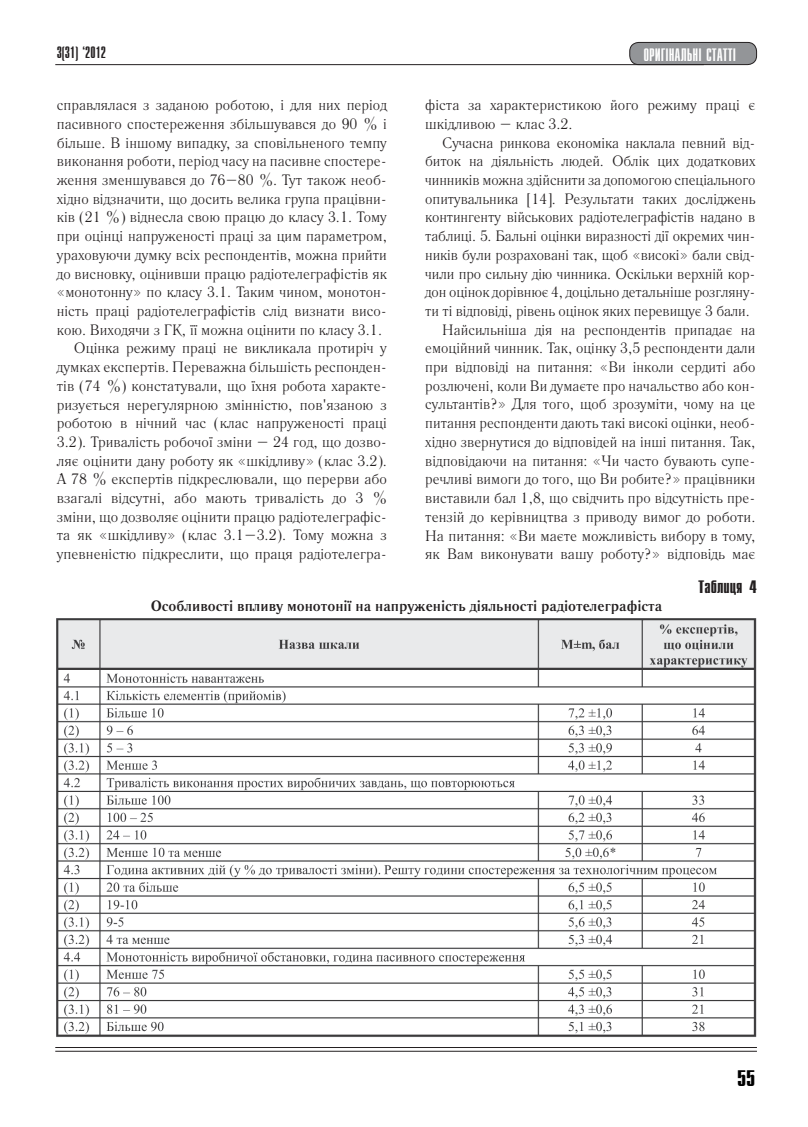
<style>
.page{position:relative;width:808px;height:1127px;background:#fff}
.page>*{position:absolute;margin:0;border:0;box-sizing:border-box;transform-origin:0 0}
.t1{font:22.5px "Compact C Bold Cyrillic";color:#000}
.t2{font:18px "Compact C";color:#fff}
.t3{font:18px "Compact C Bold Cyrillic";color:#231f20}
.t4{font:16.5px "Compact C";color:#231f20}
.t5{font:15px/18.8px "Literaturnaya C";color:#231f20}
.t6{font:700 15px "Literaturnaya C";color:#231f20}
</style>
<div class="page">
<svg style="left:55px;top:1050px;width:702px;height:1px"></svg>
<hr style="left:55px;top:1047px;width:702px;height:1px;background:#231f20">
<hr style="left:55px;top:1051px;width:702px;height:1px;background:#231f20">
<div style="left:630px;top:42px;width:126px;height:23px;background:#939598;border-radius:9px"></div>
<div style="left:629px;top:42px;width:128px;height:23px;border:1px solid #231f20;border-radius:9px"></div>
<hr style="left:55px;top:64px;width:649px;height:1px;background:#231f20">
<img style="left:57px;top:618px;width:700px;height:419px">
<p class="t4" style="left:57px;top:45px;width:51px">3(31) ‘2012</p>
<p class="t2" style="left:643px;top:46px;width:94px">ОРИГІНАЛЬНІ СТАТТІ</p>
<p class="t5" style="left:57px;top:96px;width:332px">справлялася з заданою роботою, і для них період</p>
<p class="t5" style="left:57px;top:114px;width:332px">пасивного спостереження збільшувався до 90 % і</p>
<p class="t5" style="left:57px;top:133px;width:332px">більше. В іншому випадку, за сповільненого темпу</p>
<p class="t5" style="left:57px;top:152px;width:332px">виконання роботи, період часу на пасивне спостере-</p>
<p class="t5" style="left:57px;top:171px;width:332px">ження зменшувався до 76–80 %. Тут також необ-</p>
<p class="t5" style="left:57px;top:189px;width:332px">хідно відзначити, що досить велика група працівни-</p>
<p class="t5" style="left:57px;top:208px;width:332px">ків (21 %) віднесла свою працю до класу 3.1. Тому</p>
<p class="t5" style="left:57px;top:227px;width:332px">при оцінці напруженості праці за цим параметром,</p>
<p class="t5" style="left:57px;top:245px;width:332px">ураховуючи думку всіх респондентів, можна прийти</p>
<p class="t5" style="left:57px;top:264px;width:332px">до висновку, оцінивши працю радіотелеграфістів як</p>
<p class="t5" style="left:57px;top:283px;width:332px">«монотонну» по класу 3.1. Таким чином, монотон-</p>
<p class="t5" style="left:57px;top:301px;width:332px">ність праці радіотелеграфістів слід визнати висо-</p>
<p class="t5" style="left:57px;top:320px;width:327px">кою. Виходячи з ГК, її можна оцінити по класу 3.1.</p>
<p class="t5" style="left:74px;top:339px;width:315px">Оцінка режиму праці не викликала протиріч у</p>
<p class="t5" style="left:57px;top:358px;width:332px">думках експертів. Переважна більшість респонден-</p>
<p class="t5" style="left:57px;top:376px;width:332px">тів (74 %) констатували, що їхня робота характе-</p>
<p class="t5" style="left:57px;top:395px;width:332px">ризується нерегулярною змінністю, пов'язаною з</p>
<p class="t5" style="left:57px;top:414px;width:332px">роботою в нічний час (клас напруженості праці</p>
<p class="t5" style="left:57px;top:432px;width:332px">3.2). Тривалість робочої зміни – 24 год, що дозво-</p>
<p class="t5" style="left:57px;top:451px;width:332px">ляє оцінити дану роботу як «шкідливу» (клас 3.2).</p>
<p class="t5" style="left:57px;top:470px;width:332px">А 78 % експертів підкреслювали, що перерви або</p>
<p class="t5" style="left:57px;top:489px;width:332px">взагалі відсутні, або мають тривалість до 3 %</p>
<p class="t5" style="left:57px;top:507px;width:332px">зміни, що дозволяє оцінити працю радіотелеграфіс-</p>
<p class="t5" style="left:57px;top:526px;width:332px">та як «шкідливу» (клас 3.1–3.2). Тому можна з</p>
<p class="t5" style="left:57px;top:545px;width:332px">упевненістю підкреслити, що праця радіотелегра-</p>
<p class="t5" style="left:425px;top:96px;width:332px">фіста за характеристикою його режиму праці є шкідливою – клас 3.2.</p>
<p class="t5" style="left:442px;top:133px;width:315px">Сучасна ринкова економіка наклала певний від-</p>
<p class="t5" style="left:425px;top:152px;width:332px">биток на діяльність людей. Облік цих додаткових</p>
<p class="t5" style="left:425px;top:171px;width:332px">чинників можна здійснити за допомогою спеціального</p>
<p class="t5" style="left:425px;top:189px;width:332px">опитувальника [14]. Результати таких досліджень</p>
<p class="t5" style="left:425px;top:208px;width:332px">контингенту військових радіотелеграфістів надано в</p>
<p class="t5" style="left:425px;top:227px;width:332px">таблиці. 5. Бальні оцінки виразності дії окремих чин-</p>
<p class="t5" style="left:425px;top:245px;width:332px">ників були розраховані так, щоб «високі» бали свід-</p>
<p class="t5" style="left:425px;top:264px;width:332px">чили про сильну дію чинника. Оскільки верхній кор-</p>
<p class="t5" style="left:425px;top:283px;width:332px">дон оцінок дорівнює 4, доцільно детальніше розгляну-</p>
<p class="t5" style="left:425px;top:301px;width:326px">ти ті відповіді, рівень оцінок яких перевищує 3 бали.</p>
<p class="t5" style="left:442px;top:320px;width:315px">Найсильніша дія на респондентів припадає на</p>
<p class="t5" style="left:425px;top:339px;width:332px">емоційний чинник. Так, оцінку 3,5 респонденти дали</p>
<p class="t5" style="left:425px;top:358px;width:332px">при відповіді на питання: «Ви інколи сердиті або</p>
<p class="t5" style="left:425px;top:376px;width:332px">розлючені, коли Ви думаєте про начальство або кон-</p>
<p class="t5" style="left:425px;top:395px;width:332px">сультантів?» Для того, щоб зрозуміти, чому на це</p>
<p class="t5" style="left:425px;top:414px;width:332px">питання респонденти дають такі високі оцінки, необ-</p>
<p class="t5" style="left:425px;top:432px;width:332px">хідно звернутися до відповідей на інші питання. Так,</p>
<p class="t5" style="left:425px;top:451px;width:332px">відповідаючи на питання: «Чи часто бувають супе-</p>
<p class="t5" style="left:425px;top:470px;width:332px">речливі вимоги до того, що Ви робите?» працівники</p>
<p class="t5" style="left:425px;top:489px;width:332px">виставили бал 1,8, що свідчить про відсутність пре-</p>
<p class="t5" style="left:425px;top:507px;width:332px">тензій до керівництва з приводу вимог до роботи.</p>
<p class="t5" style="left:425px;top:526px;width:332px">На питання: «Ви маєте можливість вибору в тому,</p>
<p class="t5" style="left:425px;top:545px;width:332px">як Вам виконувати вашу роботу?» відповідь має</p>
<p class="t3" style="left:698px;top:577px;width:60px">Taблиця 4</p>
<p class="t6" style="left:151px;top:596px;width:513px">Особливості впливу монотонії на напруженість діяльності радіотелеграфіста</p>
<h1 class="t1" style="left:737px;top:1067px;width:20px">55</h1>
</div>
